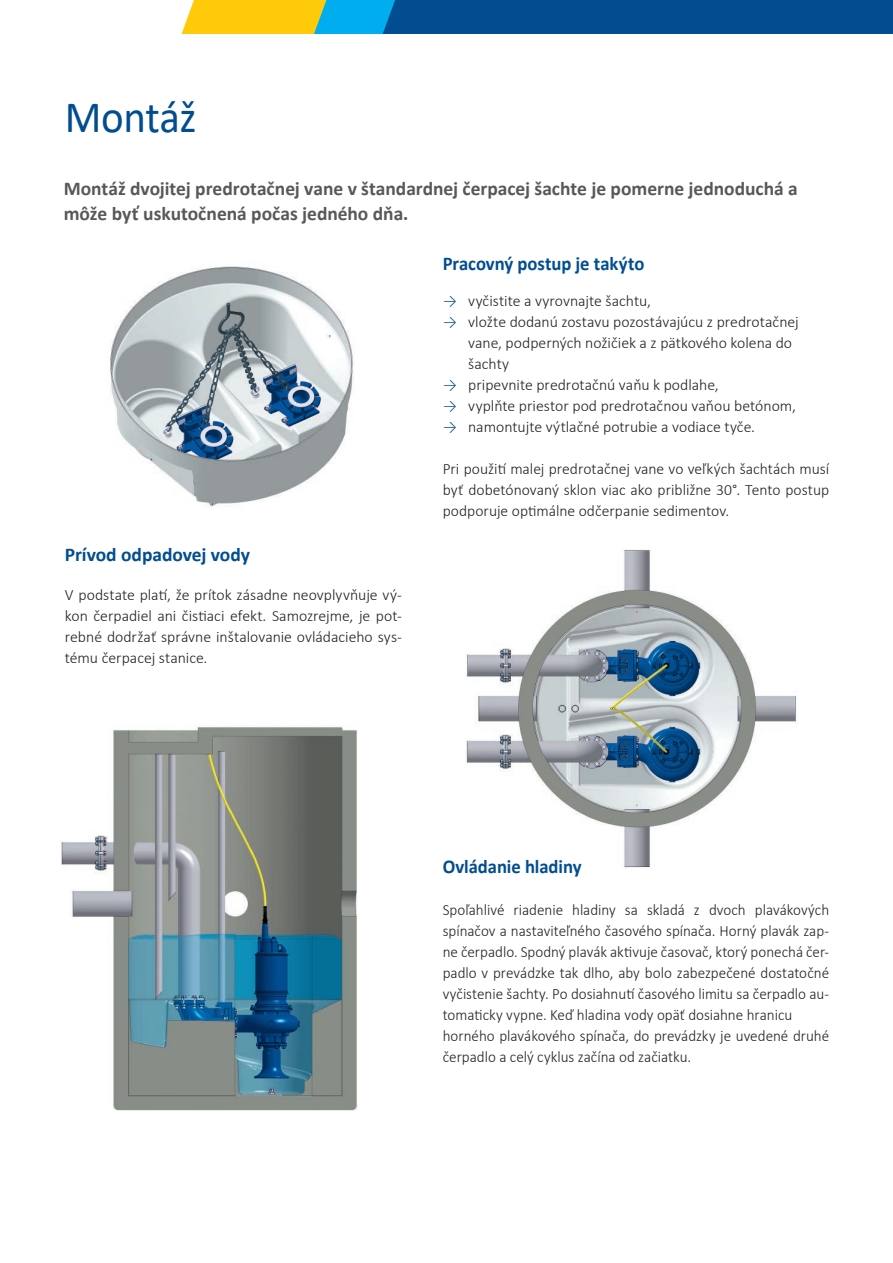
<style>
.page{position:relative;width:893px;height:1263px;background:#fff}
.page>*{position:absolute;margin:0;border:0;box-sizing:border-box;transform-origin:0 0}
.t1{font:45px "Calibri";letter-spacing:-.01em;color:#014d90;scale:.96 1}
.t2{font:700 19.5px/25.5px "Calibri";letter-spacing:-.005em;color:#57585a}
.t3{font:700 19.5px "Calibri";letter-spacing:-.005em;color:#014d90;scale:.96 1}
.t4{font:700 19.5px "Calibri";letter-spacing:-.005em;color:#014d90}
.t5{font:300 15.75px/21px "Calibri";color:#231f20;text-align:justify}
.t6{font:300 15.75px/21px "Calibri";color:#231f20;scale:.96 1}
.s1{color:#014d90}
</style>
<div class="page">
<img style="left:466px;top:549px;width:331px;height:319px">
<img style="left:110px;top:266px;width:244px;height:241px">
<img style="left:60px;top:726px;width:297px;height:385px">
<svg style="left:182px;top:0;width:711px;height:34px;background:#326f81"></svg>
<h1 class="t1" style="left:65px;top:86px;width:139px">Montáž</h1>
<p class="t2" style="left:64px;top:175px;width:735px">Montáž dvojitej predrotačnej vane v štandardnej čerpacej šachte je pomerne jednoduchá a môže byť uskutočnená počas jedného dňa.</p>
<p class="t3" style="left:443px;top:249px;width:212px">Pracovný postup je takýto</p>
<p class="t5" style="left:443px;top:290px;width:210px"><span class="s1">→</span> vyčistite a vyrovnajte šachtu,</p>
<p class="t5" style="left:468px;top:311px;width:332px;text-align:left;text-indent:-26px"><span class="s1">→</span> vložte dodanú zostavu pozostávajúcu z predrotačnej vane, podperných nožičiek a z pätkového kolena do šachty</p>
<p class="t5" style="left:443px;top:374px;width:277px"><span class="s1">→</span> pripevnite predrotačnú vaňu k podlahe,</p>
<p class="t5" style="left:443px;top:395px;width:355px"><span class="s1">→</span> vyplňte priestor pod predrotačnou vaňou betónom,</p>
<p class="t5" style="left:443px;top:416px;width:314px"><span class="s1">→</span> namontujte výtlačné potrubie a vodiace tyče.</p>
<p class="t4" style="left:65px;top:541px;width:187px">Prívod odpadovej vody</p>
<p class="t5" style="left:65px;top:584px;width:339px">V podstate platí, že prítok zásadne neovplyvňuje vý&shy;kon čerpadiel ani čistiaci efekt. Samozrejme, je pot&shy;rebné dodržať správne inštalovanie ovládacieho sys&shy;tému čerpacej stanice.</p>
<p class="t5" style="left:443px;top:458px;width:388px">Pri použití malej predrotačnej vane vo veľkých šachtách musí byť dobetónovaný sklon viac ako približne 30°. Tento postup podporuje optimálne odčerpanie sedimentov.</p>
<p class="t3" style="left:443px;top:853px;width:146px">Ovládanie hladiny</p>
<p class="t6" style="left:443px;top:899px;width:404px">Spoľahlivé riadenie hladiny sa skladá z dvoch plavákových spínačov a nastaviteľného časového spínača. Horný plavák zap&shy;ne čerpadlo. Spodný plavák aktivuje časovač, ktorý ponechá čer&shy;padlo v prevádzke tak dlho, aby bolo zabezpečené dostatočné vyčistenie šachty. Po dosiahnutí časového limitu sa čerpadlo au&shy;tomaticky vypne. Keď hladina vody opäť dosiahne hranicu horného plavákového spínača, do prevádzky je uvedené druhé čerpadlo a celý cyklus začína od začiatku.</p>
</div>
